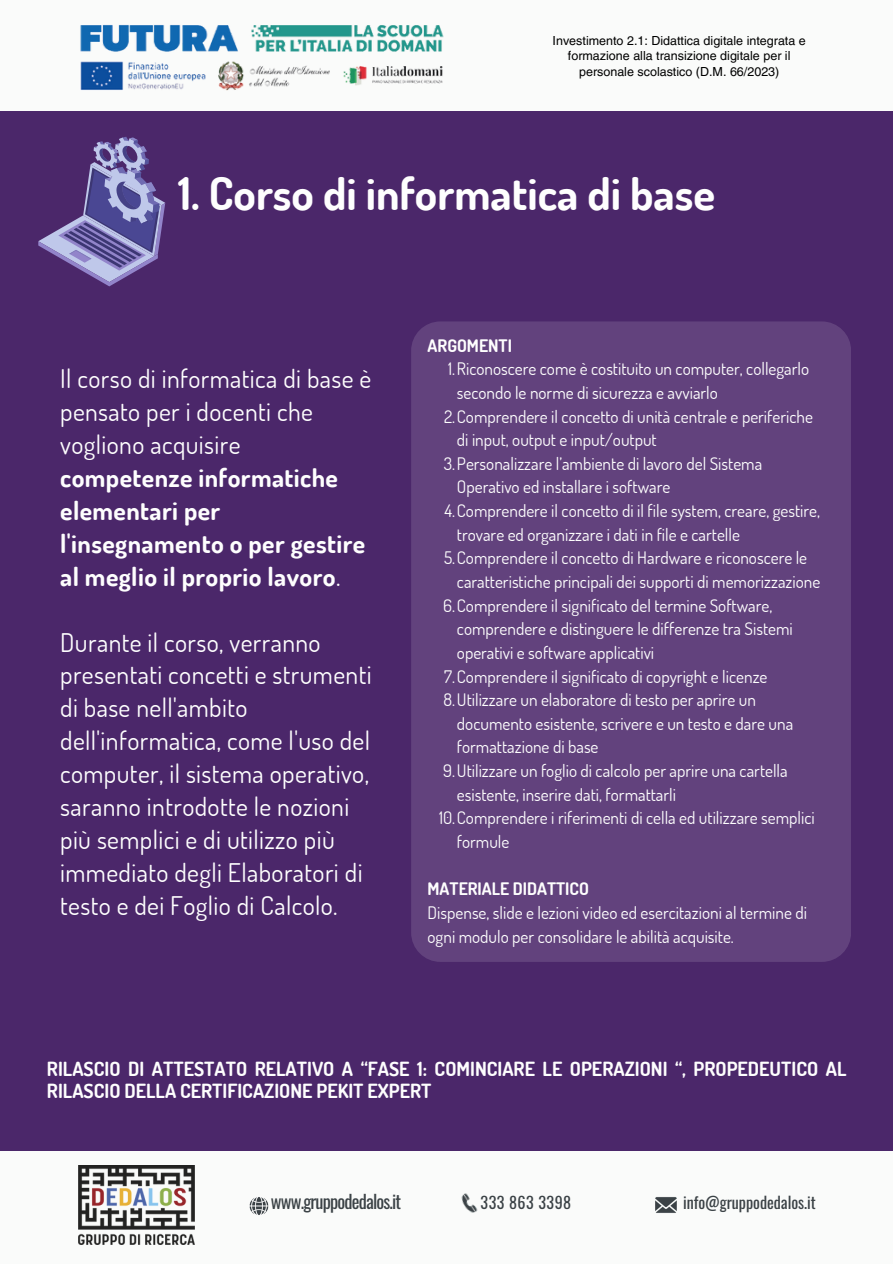
<style>
.page{position:relative;width:893px;height:1264px;background:#fff}
.page>*{position:absolute;margin:0;border:0;box-sizing:border-box;transform-origin:0 0}
.t1{font:700 45px "Dosis";color:#fefefe}
.t2{font:25.65px/32.8px "Dosis";letter-spacing:.015em;color:#fefefe}
.t3{font:700 25.65px/32.8px "Dosis";letter-spacing:.015em;color:#fefefe}
.t4{font:700 19.5px/22.5px "Dosis";color:#fefefe}
.t5{font:18.3px "Oswald";letter-spacing:-.045em;color:#3b4246}
.t6{font:17.25px/23.7px "Dosis";color:#fefefe}
.t7{font:700 17.25px "Dosis";color:#fefefe}
.t8{font:16.05px "Oswald";color:#3b4246}
.t9{font:16.05px "Oswald";letter-spacing:.03em;color:#3b4246}
.t10{font:12.45px "Helvetica LT Pro";color:#000}
.s1{font-weight:400}
.s2{font-weight:700}
</style>
<div class="page">
<div style="left:0;top:0;width:892px;height:1263px;background:#4b276a"></div>
<div style="left:0;top:0;width:892px;height:110px;background:#fafbfa"></div>
<img style="left:80px;top:25px;width:364px;height:66px">
<div style="left:411px;top:321px;width:440px;height:640px;background:#62427d;border-radius:29px"></div>
<svg style="left:38px;top:137px;width:127px;height:149px"></svg>
<div style="left:0;top:1150px;width:892px;height:113px;background:#fafbfa"></div>
<img style="left:78px;top:1165px;width:116px;height:79px">
<img style="left:249px;top:1197px;width:20px;height:18px">
<img style="left:461px;top:1193px;width:17px;height:20px">
<img style="left:655px;top:1197px;width:22px;height:16px">
<p class="t10" style="left:552px;top:36px;width:255px">Investimento 2.1: Didattica digitale integrata e</p>
<p class="t10" style="left:568px;top:52px;width:224px">formazione alla transizione digitale per il</p>
<p class="t10" style="left:579px;top:67px;width:202px">personale scolastico (D.M. 66/2023)</p>
<p class="t1" style="left:178px;top:163px;width:538px">1. Corso di informatica di base</p>
<p class="t3" style="left:60px;top:362px;width:312px"><span class="s1">Il corso di informatica di base è pensato per i docenti che vogliono acquisire </span>competenze informatiche elementari per l'insegnamento o per gestire al meglio il proprio lavoro<span class="s1">.</span></p>
<p class="t2" style="left:60px;top:625px;width:313px">Durante il corso, verranno presentati concetti e strumenti di base nell'ambito dell'informatica, come l'uso del computer, il sistema operativo, saranno introdotte le nozioni più semplici e di utilizzo più immediato degli Elaboratori di testo e dei Foglio di Calcolo.</p>
<p class="t7" style="left:427px;top:334px;width:86px">ARGOMENTI</p>
<p class="t6" style="left:457px;top:356px;width:354px;text-indent:-9px">1.Riconoscere come è costituito un computer, collegarlo secondo le norme di sicurezza e avviarlo</p>
<p class="t6" style="left:457px;top:404px;width:357px;text-indent:-13px">2.Comprendere il concetto di unità centrale e periferiche di input, output e input/output</p>
<p class="t6" style="left:457px;top:451px;width:307px;text-indent:-13px">3.Personalizzare l’ambiente di lavoro del Sistema<br>Operativo ed installare i software</p>
<h1 class="t6" style="left:457px;top:498px;width:364px;text-indent:-12px">4.Comprendere il concetto di il file system, creare, gestire, trovare ed organizzare i dati in file e cartelle</h1>
<h2 class="t6" style="left:457px;top:545px;width:365px;text-indent:-13px">5.Comprendere il concetto di Hardware e riconoscere le caratteristiche principali dei supporti di memorizzazione</h2>
<h2 class="t6" style="left:457px;top:593px;width:337px;text-indent:-14px">6.Comprendere il significato del termine Software, comprendere e distinguere le differenze tra Sistemi operativi e software applicativi</h2>
<h5 class="t6" style="left:444px;top:664px;width:324px">7.Comprendere il significato di copyright e licenze</h5>
<p class="t6" style="left:457px;top:687px;width:338px;text-indent:-13px">8.Utilizzare un elaboratore di testo per aprire un documento esistente, scrivere e un testo e dare una formattazione di base</p>
<p class="t6" style="left:457px;top:758px;width:332px;text-indent:-14px">9.Utilizzare un foglio di calcolo per aprire una cartella esistente, inserire dati, formattarli</p>
<p class="t6" style="left:457px;top:805px;width:359px;text-indent:-18px">10.Comprendere i riferimenti di cella ed utilizzare semplici formule</p>
<p class="t6" style="left:427px;top:876px;width:381px"><span class="s2">MATERIALE DIDATTICO<br></span>Dispense, slide e lezioni video ed esercitazioni al termine di ogni modulo per consolidare le abilità acquisite.</p>
<h6 class="t4" style="left:47px;top:1056px;width:801px">RILASCIO DI ATTESTATO RELATIVO A “FASE 1: COMINCIARE LE OPERAZIONI “, PROPEDEUTICO AL<br>RILASCIO DELLA CERTIFICAZIONE PEKIT EXPERT</h6>
<p class="t5" style="left:271px;top:1186px;width:132px">www.gruppodedalos.it</p>
<p class="t9" style="left:480px;top:1189px;width:92px">333 863 3398</p>
<p class="t8" style="left:683px;top:1189px;width:134px">info@gruppodedalos.it</p>
</div>
